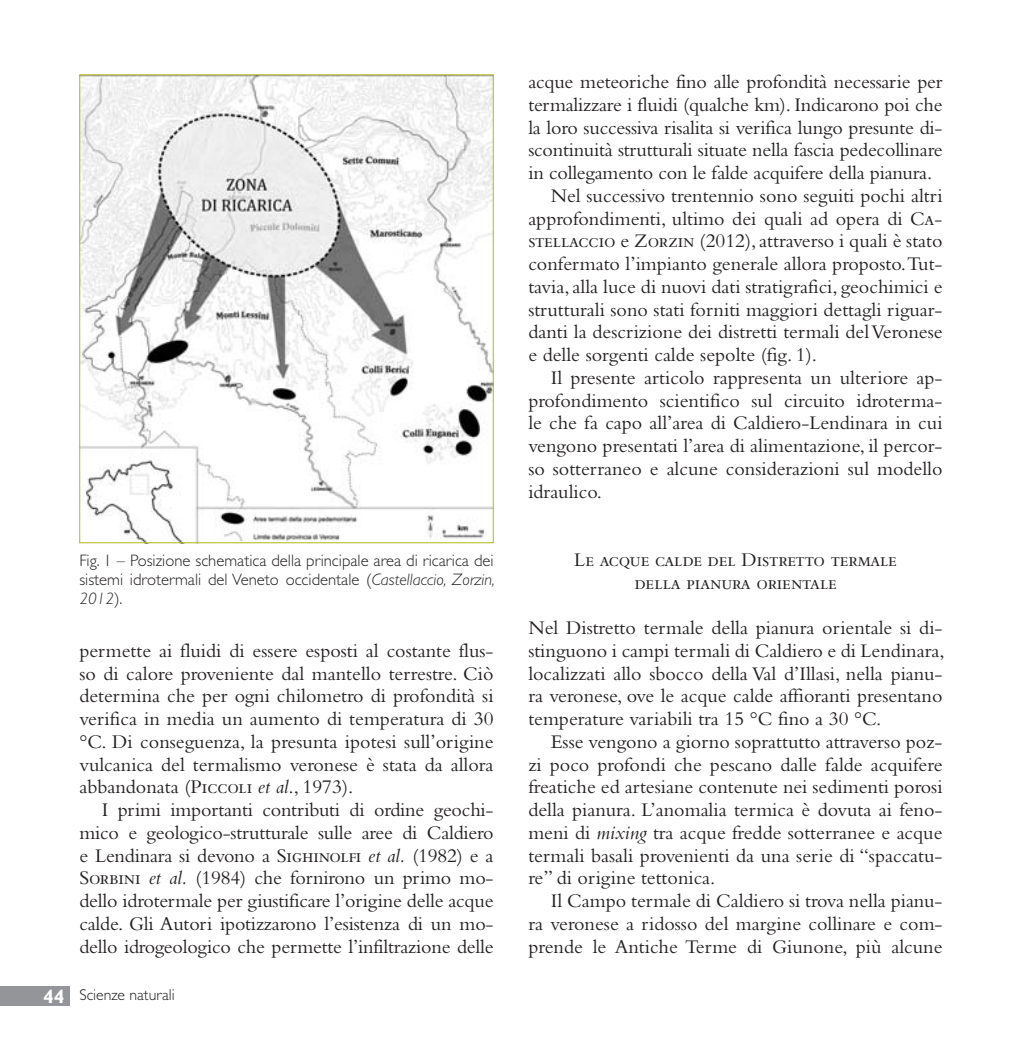
<style>
.page{position:relative;width:1017px;height:1042px;background:#fff}
.page>*{position:absolute;margin:0;border:0;box-sizing:border-box;transform-origin:0 0}
.t1{font:20.12px/22.8px "Bembo Std";color:#231f20;text-align:justify}
.t2{font:20.12px "Bembo Std";letter-spacing:.085em;color:#231f20}
.t3{font:20.12px/22.8px "Bembo SC";letter-spacing:-.02em;color:#231f20;text-align:center}
.t4{font:20.12px "Bembo Std";letter-spacing:.04em;color:#231f20}
.t5{font:300 16.62px/19.2px "Gill Sans Std";color:#231f20;text-align:justify}
.t6{font:300 15.75px "Gill Sans Std";color:#231f20}
.s1{font-style:italic}
.s2{font-family:"Bembo SC"}
.s3{font-weight:700;font-size:19.25px;color:#fff}
</style>
<div class="page">
<div style="left:0;top:986px;width:69px;height:20px;background:#939598"></div>
<img style="left:81px;top:76px;width:411px;height:465px">
<p class="t5" style="left:79px;top:552px;width:417px">Fig. 1 – Posizione schematica della principale area di ricarica dei sistemi idrotermali del Veneto occidentale (<span class="s1">Castellaccio, Zorzin, 2012</span>).</p>
<p class="t1" style="left:79px;top:641px;width:416px">permette ai fluidi di essere esposti al costante flus&shy;so di calore proveniente dal mantello terrestre. Ciò determina che per ogni chilometro di profondità si verifica in media un aumento di temperatura di 30 °C. Di conseguenza, la presunta ipotesi sull’origine vulcanica del termalismo veronese è stata da allora abbandonata (<span class="s2">Piccoli</span> <span class="s1">et al</span>., 1973).</p>
<p class="t1" style="left:79px;top:800px;width:416px;text-indent:22px">I primi importanti contributi di ordine geochi&shy;mico e geologico-strutturale sulle aree di Caldiero e Lendinara si devono a <span class="s2">Sighinolfi</span> <span class="s1">et al.</span> (1982) e a <span class="s2">Sorbini</span> <span class="s1">et al.</span> (1984) che fornirono un primo mo&shy;dello idrotermale per giustificare l’origine delle acque calde. Gli Autori ipotizzarono l’esistenza di un mo&shy;dello idrogeologico che permette l’infiltrazione delle</p>
<p class="t6" style="left:43px;top:989px;width:133px"><span class="s3">44</span> Scienze naturali</p>
<p class="t1" style="left:528px;top:72px;width:416px">acque meteoriche fino alle profondità necessarie per</p>
<p class="t1" style="left:528px;top:95px;width:416px">termalizzare i fluidi (qualche km). Indicarono poi che</p>
<p class="t1" style="left:528px;top:118px;width:416px">la loro successiva risalita si verifica lungo presunte di-</p>
<p class="t1" style="left:528px;top:141px;width:416px">scontinuità strutturali situate nella fascia pedecollinare</p>
<p class="t1" style="left:528px;top:163px;width:405px">in collegamento con le falde acquifere della pianura.</p>
<p class="t1" style="left:551px;top:186px;width:393px">Nel successivo trentennio sono seguiti pochi altri</p>
<p class="t2" style="left:528px;top:211px;width:416px">approfondimenti, ultimo dei quali ad opera di <span class="s2">Ca-</span></p>
<p class="t1" style="left:528px;top:232px;width:416px"><span class="s2">stellaccio</span> e <span class="s2">Zorzin</span> (2012), attraverso i quali è stato</p>
<p class="t2" style="left:528px;top:257px;width:416px">confermato l’impianto generale allora proposto.Tut-</p>
<p class="t1" style="left:528px;top:277px;width:416px">tavia, alla luce di nuovi dati stratigrafici, geochimici e</p>
<p class="t1" style="left:528px;top:300px;width:416px">strutturali sono stati forniti maggiori dettagli riguar-</p>
<p class="t1" style="left:528px;top:323px;width:416px">danti la descrizione dei distretti termali del Veronese</p>
<p class="t1" style="left:528px;top:345px;width:290px">e delle sorgenti calde sepolte (fig. 1).</p>
<p class="t4" style="left:551px;top:371px;width:393px">Il presente articolo rappresenta un ulteriore ap-</p>
<p class="t1" style="left:528px;top:391px;width:416px">profondimento scientifico sul circuito idroterma-</p>
<p class="t1" style="left:528px;top:414px;width:416px">le che fa capo all’area di Caldiero-Lendinara in cui</p>
<p class="t1" style="left:528px;top:436px;width:416px">vengono presentati l’area di alimentazione, il percor-</p>
<p class="t1" style="left:528px;top:459px;width:416px">so sotterraneo e alcune considerazioni sul modello</p>
<p class="t1" style="left:528px;top:482px;width:75px">idraulico.</p>
<p class="t3" style="left:574px;top:550px;width:324px">Le acque calde del Distretto termale della pianura orientale</p>
<p class="t1" style="left:528px;top:618px;width:418px">Nel Distretto termale della pianura orientale si di&shy;stinguono i campi termali di Caldiero e di Lendinara, localizzati allo sbocco della Val d’Illasi, nella pianu&shy;ra veronese, ove le acque calde affioranti presentano temperature variabili tra 15 °C fino a 30 °C.</p>
<p class="t1" style="left:528px;top:732px;width:416px;text-indent:22px">Esse vengono a giorno soprattutto attraverso poz&shy;zi poco profondi che pescano dalle falde acquifere freatiche ed artesiane contenute nei sedimenti porosi della pianura. L’anomalia termica è dovuta ai feno&shy;meni di <span class="s1">mixing</span> tra acque fredde sotterranee e acque termali basali provenienti da una serie di “spaccatu&shy;re” di origine tettonica.</p>
<p class="t1" style="left:528px;top:891px;width:416px;text-indent:22px">Il Campo termale di Caldiero si trova nella pianu&shy;ra veronese a ridosso del margine collinare e com&shy;prende le Antiche Terme di Giunone, più alcune</p>
</div>
